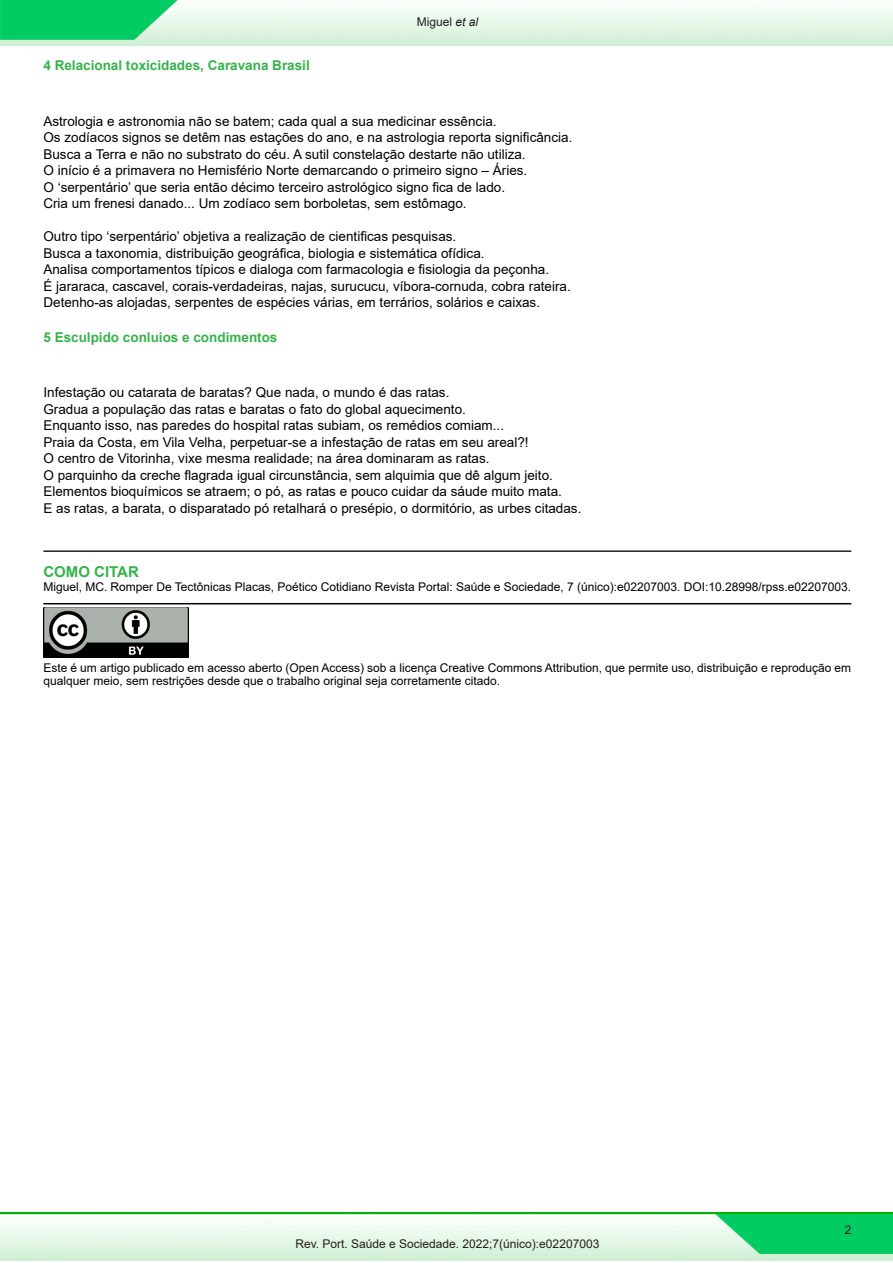
<style>
.page{position:relative;width:893px;height:1263px;background:#fff}
.page>*{position:absolute;margin:0;border:0;box-sizing:border-box;transform-origin:0 0}
.Título_Referência{font:700 15px "Arial";color:#35b44a}
.Texto_Resumo{font:13.5px "Arial";color:#000}
.Título_Resumo{font:700 13.5px "Arial";color:#35b44a}
.Texto_como_citar{font:12px/13.5px "Arial";color:#000}
.t1{font:12px "Arial";color:#231f20}
.s1{font-style:italic}
</style>
<div class="page">
<img style="left:1px;top:1212px;width:892px;height:48px">
<img style="left:1px;top:0;width:892px;height:45px">
<hr style="left:43px;top:550px;width:808px;height:2px;background:#231f20">
<hr style="left:43px;top:603px;width:808px;height:1px;background:#000">
<img style="left:43px;top:608px;width:145px;height:49px">
<p class="Título_Resumo" style="left:43px;top:56px;width:268px">4 Relacional toxicidades, Caravana Brasil</p>
<p class="t1" style="left:417px;top:13px;width:63px">Miguel <span class="s1">et al</span></p>
<p class="Texto_Resumo" style="left:43px;top:112px;width:455px">Astrologia e astronomia não se batem; cada qual a sua medicinar essência.</p>
<p class="Texto_Resumo" style="left:43px;top:128px;width:531px">Os zodíacos signos se detêm nas estações do ano, e na astrologia reporta significância.</p>
<p class="Texto_Resumo" style="left:43px;top:145px;width:484px">Busca a Terra e não no substrato do céu. A sutil constelação destarte não utiliza.</p>
<p class="Texto_Resumo" style="left:43px;top:161px;width:485px">O início é a primavera no Hemisfério Norte demarcando o primeiro signo – Áries.</p>
<p class="Texto_Resumo" style="left:43px;top:178px;width:463px">O ‘serpentário’ que seria então décimo terceiro astrológico signo fica de lado.</p>
<p class="Texto_Resumo" style="left:43px;top:194px;width:425px">Cria um frenesi danado... Um zodíaco sem borboletas, sem estômago.</p>
<p class="Texto_Resumo" style="left:43px;top:227px;width:414px">Outro tipo ‘serpentário’ objetiva a realização de cientificas pesquisas.</p>
<p class="Texto_Resumo" style="left:43px;top:244px;width:443px">Busca a taxonomia, distribuição geográfica, biologia e sistemática ofídica.</p>
<p class="Texto_Resumo" style="left:43px;top:260px;width:507px">Analisa comportamentos típicos e dialoga com farmacologia e fisiologia da peçonha.</p>
<p class="Texto_Resumo" style="left:43px;top:277px;width:529px">É jararaca, cascavel, corais-verdadeiras, najas, surucucu, víbora-cornuda, cobra rateira.</p>
<p class="Texto_Resumo" style="left:43px;top:293px;width:498px">Detenho-as alojadas, serpentes de espécies várias, em terrários, solários e caixas.</p>
<p class="Título_Resumo" style="left:43px;top:327px;width:236px">5 Esculpido conluios e condimentos</p>
<p class="Texto_Resumo" style="left:43px;top:383px;width:407px">Infestação ou catarata de baratas? Que nada, o mundo é das ratas.</p>
<p class="Texto_Resumo" style="left:43px;top:400px;width:424px">Gradua a população das ratas e baratas o fato do global aquecimento.</p>
<p class="Texto_Resumo" style="left:43px;top:416px;width:462px">Enquanto isso, nas paredes do hospital ratas subiam, os remédios comiam...</p>
<p class="Texto_Resumo" style="left:43px;top:433px;width:487px">Praia da Costa, em Vila Velha, perpetuar-se a infestação de ratas em seu areal?!</p>
<p class="Texto_Resumo" style="left:43px;top:449px;width:448px">O centro de Vitorinha, vixe mesma realidade; na área dominaram as ratas.</p>
<p class="Texto_Resumo" style="left:43px;top:466px;width:511px">O parquinho da creche flagrada igual circunstância, sem alquimia que dê algum jeito.</p>
<p class="Texto_Resumo" style="left:43px;top:482px;width:520px">Elementos bioquímicos se atraem; o pó, as ratas e pouco cuidar da sáude muito mata.</p>
<p class="Texto_Resumo" style="left:43px;top:499px;width:540px">E as ratas, a barata, o disparatado pó retalhará o presépio, o dormitório, as urbes citadas.</p>
<p class="Título_Referência" style="left:43px;top:562px;width:97px">COMO CITAR</p>
<p class="Texto_como_citar" style="left:43px;top:580px;width:809px">Miguel, MC. Romper De Tectônicas Placas, Poético Cotidiano Revista Portal: Saúde e Sociedade, 7 (único):e02207003. DOI:10.28998/rpss.e02207003.</p>
<p class="Texto_como_citar" style="left:43px;top:661px;width:809px">Este é um artigo publicado em acesso aberto (Open Access) sob a licença Creative Commons Attribution, que permite uso, distribuição e reprodução em qualquer meio, sem restrições desde que o trabalho original seja corretamente citado.</p>
<p class="t1" style="left:295px;top:1235px;width:305px">Rev. Port. Saúde e Sociedade. 2022;7(único):e02207003</p>
<p class="t1" style="left:845px;top:1221px;width:8px">2</p>
</div>
